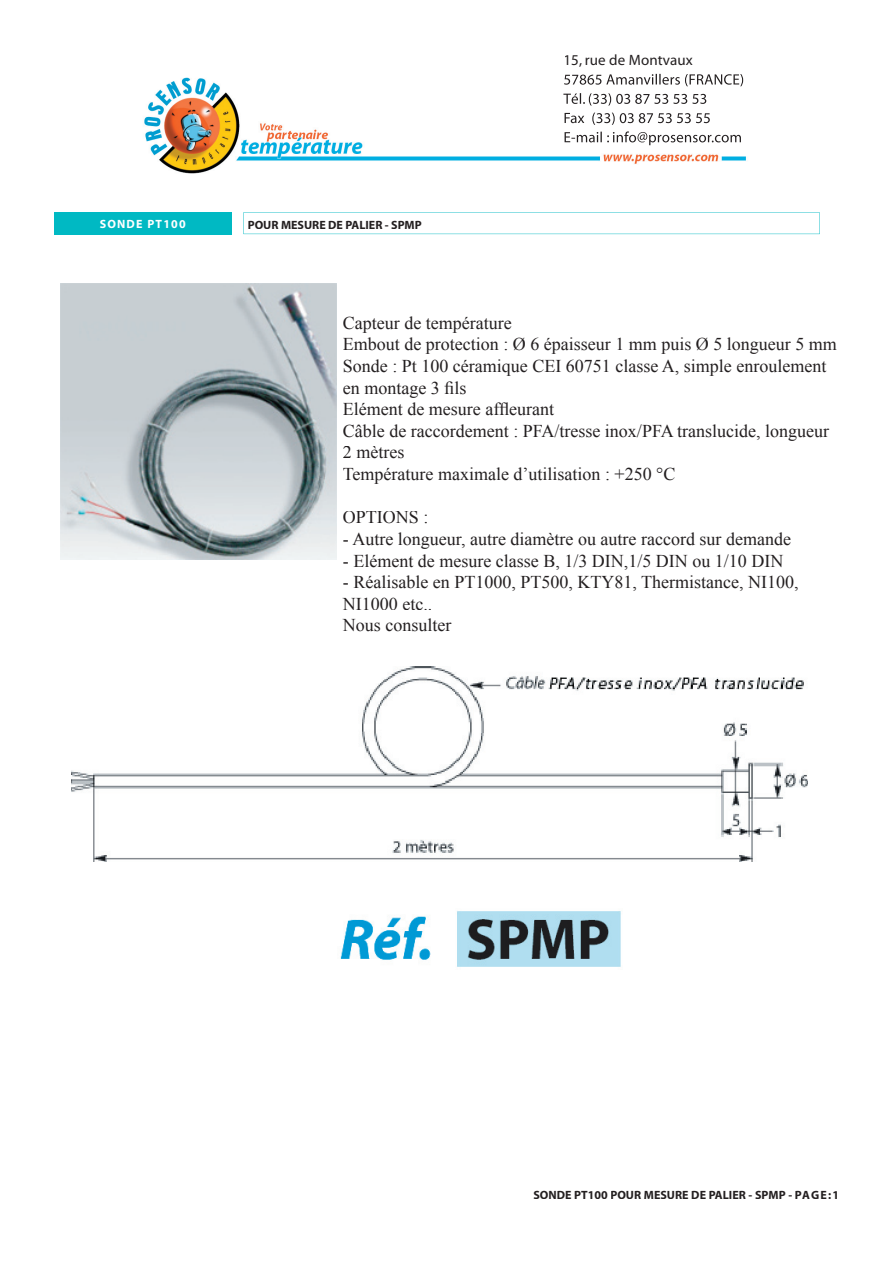
<style>
.page{position:relative;width:893px;height:1263px;background:#fff}
.page>*{position:absolute;margin:0;border:0;box-sizing:border-box;transform-origin:0 0}
.t1{font:18px/21.6px "Times New Roman";color:#231f20}
.t2{font:15px "Myriad";letter-spacing:.01em;color:#231f20}
.t3{font:700 12px "Myriad";color:#231f20}
.t4{font:700 12px "Myriad";letter-spacing:.1em;color:#fff}
</style>
<div class="page">
<img style="left:144px;top:73px;width:602px;height:101px">
<img style="left:564px;top:74px;width:179px;height:12px">
<img style="left:563px;top:93px;width:143px;height:13px">
<img style="left:565px;top:113px;width:145px;height:12px">
<img style="left:565px;top:131px;width:176px;height:14px">
<div style="left:54px;top:212px;width:177px;height:23px;background:#00b9c3"></div>
<svg style="left:243px;top:212px;width:577px;height:22px"></svg>
<img style="left:61px;top:283px;width:275px;height:276px">
<img style="left:71px;top:667px;width:737px;height:195px">
<img style="left:340px;top:911px;width:281px;height:56px">
<p class="t4" style="left:100px;top:218px;width:88px">SONDE PT100</p>
<p class="t3" style="left:248px;top:219px;width:176px">POUR MESURE DE PALIER - SPMP</p>
<p class="t2" style="left:563px;top:53px;width:131px">15, rue de Montvaux</p>
<p class="t1" style="left:343px;top:312px;width:495px">Capteur de température<br>Embout de protection : Ø 6 épaisseur 1 mm puis Ø 5 longueur 5 mm Sonde : Pt 100 céramique CEI 60751 classe A, simple enroulement en montage 3 fils<br>Elément de mesure affleurant<br>Câble de raccordement : PFA/tresse inox/PFA translucide, longueur 2 mètres<br>Température maximale d’utilisation : +250 °C</p>
<p class="t1" style="left:343px;top:506px;width:87px">OPTIONS :</p>
<p class="t1" style="left:343px;top:528px;width:450px">- Autre longueur, autre diamètre ou autre raccord sur demande</p>
<p class="t1" style="left:343px;top:549px;width:442px">- Elément de mesure classe B, 1/3 DIN,1/5 DIN ou 1/10 DIN</p>
<p class="t1" style="left:343px;top:571px;width:457px">- Réalisable en PT1000, PT500, KTY81, Thermistance, NI100,<br>NI1000 etc..<br>Nous consulter</p>
<p class="t3" style="left:533px;top:1188px;width:307px">SONDE PT100 POUR MESURE DE PALIER - SPMP - PAGE:1</p>
</div>
